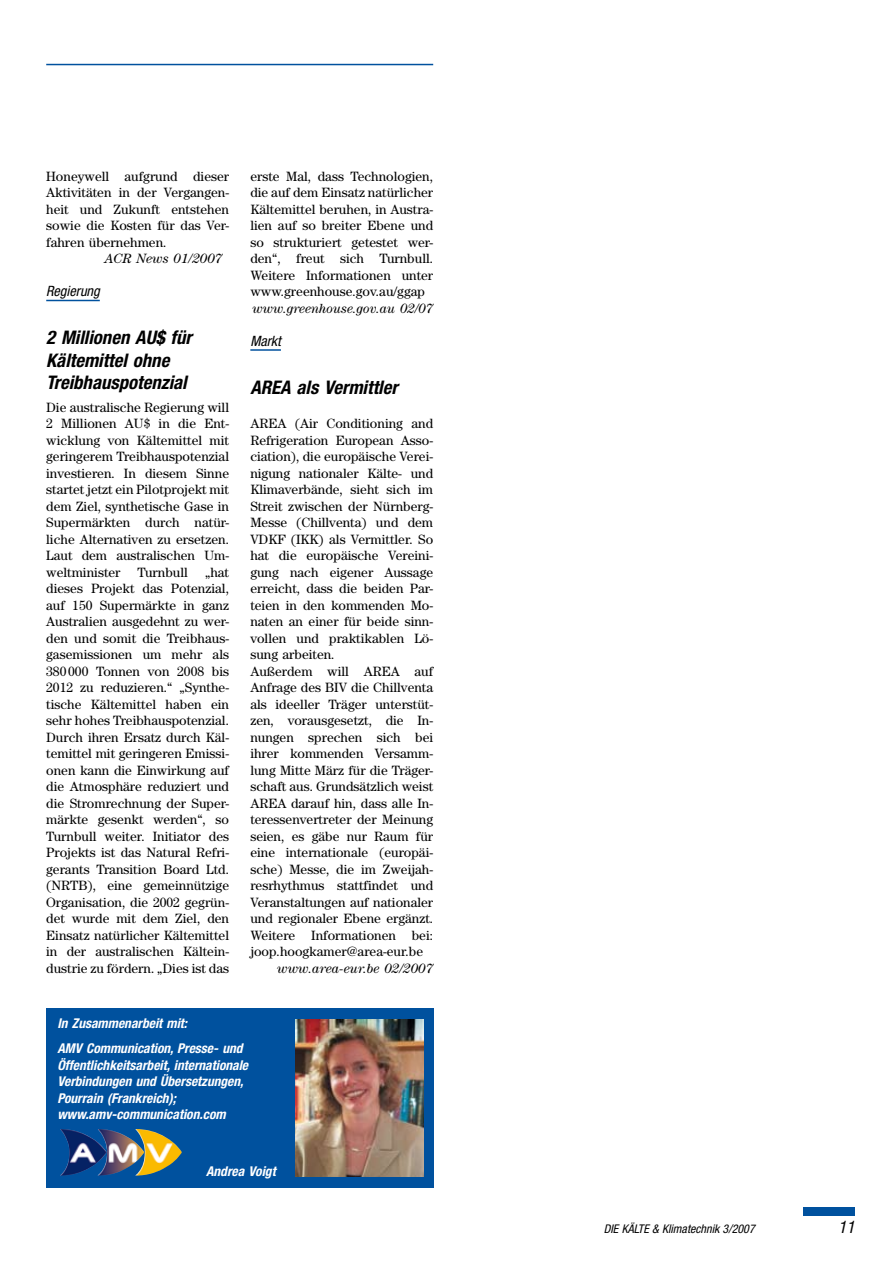
<style>
.page{position:relative;width:893px;height:1263px;background:#fff}
.page>*{position:absolute;margin:0;border:0;box-sizing:border-box;transform-origin:0 0}
.t1{font:italic 700 condensed 18.75px/22.5px "Helvetica Neue LT Std";color:#000}
.t2{font:italic condensed 17.25px "Helvetica Neue LT Std";color:#000}
.t3{font:italic condensed 14.25px "Helvetica Neue LT Std";color:#000}
.t4{font:13.5px/16.5px "Century Std";color:#000;text-align:justify}
.t5{font:italic 700 condensed 13.5px/16.5px "Helvetica Neue LT Std";color:#fff}
.t6{font:italic 13.5px "Century Std";color:#000}
.t7{font:italic condensed 12px "Helvetica Neue LT Std";color:#000}
</style>
<div class="page">
<div style="left:804px;top:1208px;width:51px;height:8px;background:#00519e"></div>
<div style="left:47px;top:1008px;width:387px;height:179px;background:#00519e"></div>
<img style="left:296px;top:1019px;width:127px;height:157px">
<img style="left:60px;top:1129px;width:122px;height:47px">
<hr style="left:46px;top:64px;width:387px;height:1px;background:#00519e">
<hr style="left:46px;top:300px;width:54px;height:1px;background:#00519e">
<hr style="left:250px;top:349px;width:31px;height:2px;background:#00519e">
<p class="t4" style="left:46px;top:168px;width:184px">Honeywell aufgrund dieser Aktivitäten in der Vergangen&shy;heit und Zukunft entstehen sowie die Kosten für das Ver&shy;fahren übernehmen.</p>
<p class="t6" style="left:105px;top:251px;width:119px">ACR News 01/2007</p>
<p class="t3" style="left:46px;top:283px;width:55px">Regierung</p>
<h1 class="t1" style="left:46px;top:327px;width:147px">2 Millionen AU$ für<br>Kältemittel ohne<br>Treibhauspotenzial</h1>
<p class="t4" style="left:46px;top:399px;width:184px">Die australische Regierung will 2 Millionen AU$ in die Ent&shy;wicklung von Kältemittel mit geringerem Treibhauspotenzial investieren. In diesem Sinne startet jetzt ein Pilotprojekt mit dem Ziel, synthetische Gase in Supermärkten durch natür&shy;liche Alternativen zu ersetzen.<br>Laut dem australischen Um&shy;weltminister</p>
<p class="t4" style="left:46px;top:564px;width:184px;text-indent:159px">„hat dieses Projekt das Potenzial, auf 150 Supermärkte in ganz Australien ausgedehnt zu wer&shy;den und somit die Treibhaus&shy;gasemissionen um mehr als 380000 Tonnen von 2008 bis 2012 zu reduzieren.“ „Synthe&shy;tische Kältemittel haben ein sehr hohes Treibhauspotenzial.<br>Durch ihren Ersatz durch Käl&shy;temittel mit geringeren Emissi&shy;onen kann die Einwirkung auf die Atmosphäre reduziert und die Stromrechnung der Super&shy;märkte gesenkt werden“, so Turnbull weiter. Initiator des Projekts ist das Natural Refri&shy;gerants Transition Board Ltd. (NRTB), eine gemeinnützige Organisation, die 2002 gegrün&shy;det wurde mit dem Ziel, den Einsatz natürlicher Kältemittel in der australischen Kältein&shy;dustrie zu fördern. „Dies ist das</p>
<p class="t4" style="left:138px;top:564px;width:52px">Turnbull</p>
<p class="t4" style="left:250px;top:168px;width:184px">erste Mal, dass Technologien, die auf dem Einsatz natürlicher Kältemittel beruhen, in Austra&shy;lien auf so breiter Ebene und so strukturiert getestet wer&shy;den“, freut sich Turnbull.<br>Weitere Informationen unter www.greenhouse.gov.au/ggap</p>
<p class="t6" style="left:252px;top:300px;width:182px">www.greenhouse.gov.au 02/07</p>
<p class="t3" style="left:250px;top:333px;width:32px">Markt</p>
<h1 class="t1" style="left:250px;top:376px;width:149px">AREA als Vermittler</h1>
<p class="t4" style="left:250px;top:415px;width:184px;text-align:left">AREA (Air Conditioning and<br>Refrigeration European Asso&shy;ciation), die europäische Verei&shy;nigung nationaler Kälte- und<br>Klimaverbände, sieht sich im<br>Streit zwischen der Nürnberg-<br>Messe (Chillventa) und dem<br>VDKF (IKK) als Vermittler. So hat die europäische Vereini&shy;gung nach eigener Aussage erreicht, dass die beiden Par&shy;teien in den kommenden Mo&shy;naten an einer für beide sinn&shy;vollen und praktikablen Lö&shy;sung arbeiten.<br>Außerdem will AREA auf<br>Anfrage des BIV die Chillventa als ideeller Träger unterstüt&shy;zen, vorausgesetzt, die In&shy;nungen sprechen sich bei ihrer kommenden Versamm&shy;lung Mitte März für die Träger&shy;schaft aus. Grundsätzlich weist<br>AREA darauf hin, dass alle In&shy;teressenvertreter der Meinung seien, es gäbe nur Raum für eine internationale (europäi&shy;sche) Messe, die im Zweijah&shy;resrhythmus stattfindet und<br>Veranstaltungen auf nationaler und regionaler Ebene ergänzt.<br>Weitere Informationen bei: joop.hoogkamer@area-eur.be</p>
<p class="t6" style="left:277px;top:960px;width:157px">www.area-eur.be 02/2007</p>
<p class="t5" style="left:57px;top:1011px;width:187px;line-height:25px">In Zusammenarbeit mit:<br>AMV Communication, Presse- und</p>
<p class="t5" style="left:57px;top:1057px;width:192px">Öffentlichkeitsarbeit, internationale<br>Verbindungen und Übersetzungen,<br>Pourrain (Frankreich); www.amv-communication.com</p>
<p class="t5" style="left:206px;top:1163px;width:71px">Andrea Voigt</p>
<p class="t7" style="left:604px;top:1222px;width:152px">DIE KÄLTE &amp; Klimatechnik 3/2007</p>
<p class="t2" style="left:838px;top:1217px;width:18px">11</p>
</div>
